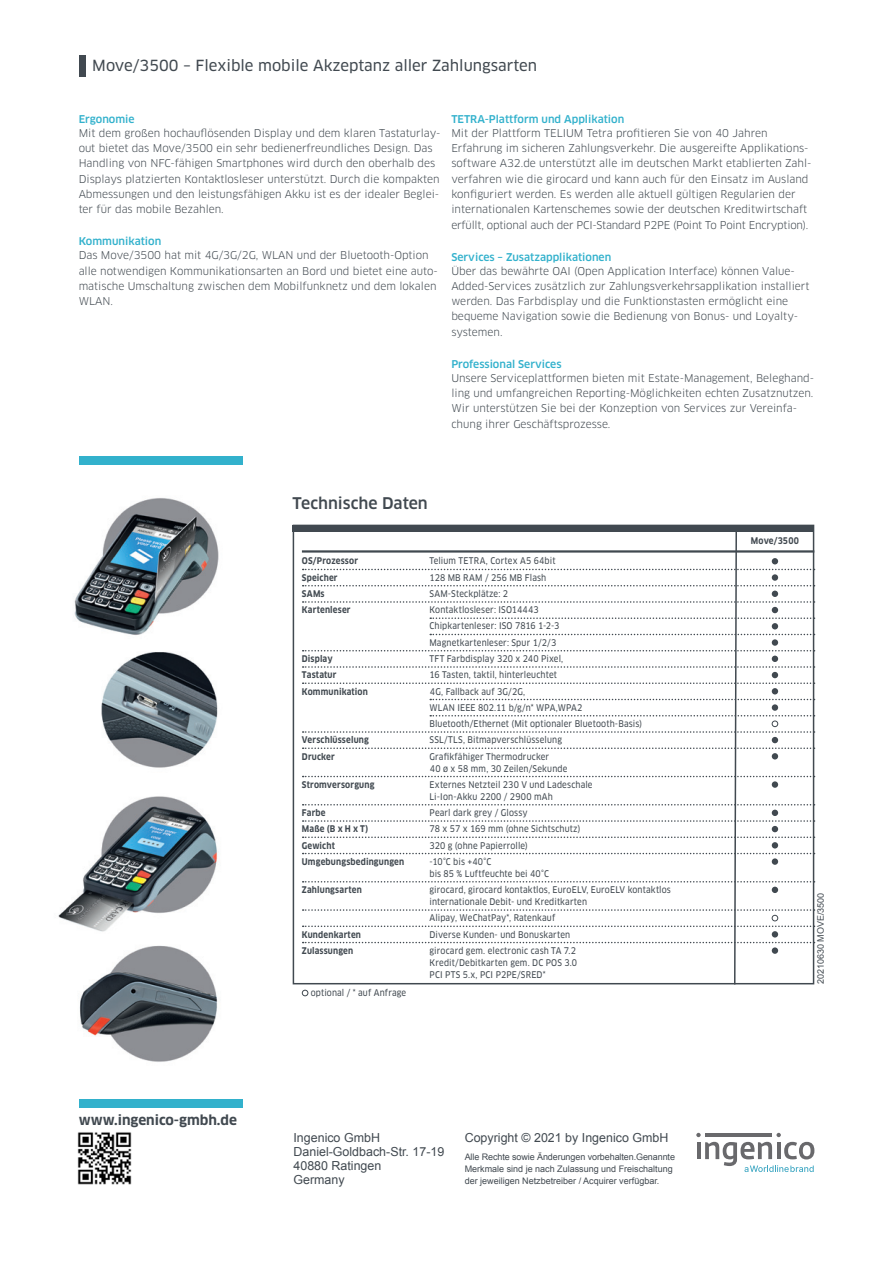
<style>
.page{position:relative;width:893px;height:1263px;background:#fff}
.page>*{position:absolute;margin:0;border:0;box-sizing:border-box;transform-origin:0 0}
.t1{font:500 15.75px "Clan OT";color:#414950}
.t2{font:15px "Clan OT News";color:#414950}
.t3{font:700 13.5px "Clan OT";color:#414950}
.t4{font:12.45px/14.1px "Arial";color:#414950}
.t5{font:10.5px/15.3px "Clan OT";color:#414950}
.t6{font:500 10.5px "Clan OT";color:#32b1cc}
.t7{font:9px/12px "Clan OT News";letter-spacing:.02em;color:#414950;scale:.9 1}
.t8{font:700 9px "Clan OT";letter-spacing:.02em;color:#414950;scale:.9 1}
.t9{font:9px/12.3px "Arial";color:#414950}
</style>
<div class="page">
<div style="left:79px;top:55px;width:6px;height:21px;background:#414950"></div>
<div style="left:79px;top:456px;width:163px;height:9px;background:#32b1cc"></div>
<div style="left:293px;top:525px;width:521px;height:6px;background:#414950"></div>
<svg style="left:302px;top:527px;width:513px;height:469px"></svg>
<div style="left:79px;top:1099px;width:163px;height:9px;background:#32b1cc"></div>
<img style="left:77px;top:1132px;width:55px;height:53px">
<img style="left:101px;top:652px;width:117px;height:116px">
<img style="left:79px;top:945px;width:139px;height:117px">
<img style="left:74px;top:498px;width:145px;height:137px">
<img style="left:58px;top:796px;width:161px;height:136px">
<svg style="left:696px;top:1133px;width:118px;height:39px"></svg>
<h2 class="t2" style="left:92px;top:57px;width:446px">Move/3500 – Flexible mobile Akzeptanz aller Zahlungsarten</h2>
<p class="t6" style="left:79px;top:113px;width:58px">Ergonomie</p>
<p class="t5" style="left:79px;top:125px;width:363px">Mit dem großen hochauflösenden Display und dem klaren Tastaturlay&shy;out bietet das Move/3500 ein sehr bedienerfreundliches Design. Das Handling von NFC-fähigen Smartphones wird durch den oberhalb des Displays platzierten Kontaktlosleser unterstützt. Durch die kompakten Abmessungen und den leistungsfähigen Akku ist es der idealer Beglei&shy;ter für das mobile Bezahlen.</p>
<p class="t6" style="left:79px;top:235px;width:84px">Kommunikation</p>
<p class="t5" style="left:79px;top:248px;width:361px">Das Move/3500 hat mit 4G/3G/2G, WLAN und der Bluetooth-Option alle notwendigen Kommunikationsarten an Bord und bietet eine auto&shy;matische Umschaltung zwischen dem Mobilfunknetz und dem lokalen WLAN.</p>
<p class="t6" style="left:451px;top:113px;width:174px">TETRA-Plattform und Applikation</p>
<p class="t5" style="left:451px;top:125px;width:362px">Mit der Plattform TELIUM Tetra profitieren Sie von 40 Jahren Erfahrung im sicheren Zahlungsverkehr. Die ausgereifte Applikations&shy;software A32.de unterstützt alle im deutschen Markt etablierten Zahl&shy;verfahren wie die girocard und kann auch für den Einsatz im Ausland konfiguriert werden. Es werden alle aktuell gültigen Regularien der internationalen Kartenschemes sowie der deutschen Kreditwirtschaft erfüllt, optional auch der PCI-Standard P2PE (Point To Point Encryption).</p>
<p class="t6" style="left:451px;top:251px;width:161px">Services – Zusatzapplikationen</p>
<p class="t5" style="left:451px;top:263px;width:360px">Über das bewährte OAI (Open Application Interface) können Value-Added-Services zusätzlich zur Zahlungsverkehrsapplikation installiert werden. Das Farbdisplay und die Funktionstasten ermöglicht eine bequeme Navigation sowie die Bedienung von Bonus- und Loyalty&shy;systemen.</p>
<p class="t6" style="left:451px;top:358px;width:112px">Professional Services</p>
<p class="t5" style="left:451px;top:370px;width:364px">Unsere Serviceplattformen bieten mit Estate-Management, Beleghand&shy;ling und umfangreichen Reporting-Möglichkeiten echten Zusatznutzen.<br>Wir unterstützen Sie bei der Konzeption von Services zur Vereinfa&shy;chung ihrer Geschäftsprozesse.</p>
<h1 class="t1" style="left:293px;top:494px;width:137px">Technische Daten</h1>
<p class="t8" style="left:751px;top:535px;width:55px">Move/3500</p>
<p class="t3" style="left:79px;top:1112px;width:160px">www.ingenico-gmbh.de</p>
<p class="t8" style="left:302px;top:556px;width:64px">OS/Prozessor</p>
<p class="t7" style="left:429px;top:555px;width:142px">Telium TETRA, Cortex A5 64bit</p>
<p class="t8" style="left:302px;top:572px;width:41px">Speicher</p>
<p class="t7" style="left:429px;top:571px;width:131px">128 MB RAM / 256 MB Flash</p>
<p class="t8" style="left:302px;top:588px;width:27px">SAMs</p>
<p class="t7" style="left:429px;top:588px;width:89px">SAM-Steckplätze: 2</p>
<p class="t8" style="left:302px;top:605px;width:56px">Kartenleser</p>
<p class="t7" style="left:429px;top:602px;width:146px;line-height:16.2px">Kontaktlosleser: ISO14443<br>Chipkartenleser: ISO 7816 1-2-3<br>Magnetkartenleser: Spur 1/2/3</p>
<p class="t8" style="left:302px;top:653px;width:36px">Display</p>
<p class="t7" style="left:429px;top:653px;width:150px">TFT Farbdisplay 320 x 240 Pixel,</p>
<p class="t8" style="left:302px;top:670px;width:40px">Tastatur</p>
<p class="t7" style="left:429px;top:669px;width:143px">16 Tasten, taktil, hinterleuchtet</p>
<p class="t8" style="left:302px;top:686px;width:75px">Kommunikation</p>
<p class="t7" style="left:429px;top:683px;width:238px;line-height:16.2px">4G, Fallback auf 3G/2G,<br>WLAN IEEE 802.11 b/g/n* WPA,WPA2<br>Bluetooth/Ethernet (Mit optionaler Bluetooth-Basis)</p>
<p class="t8" style="left:302px;top:735px;width:76px">Verschlüsselung</p>
<p class="t7" style="left:429px;top:734px;width:149px">SSL/TLS, Bitmapverschlüsselung</p>
<p class="t8" style="left:302px;top:751px;width:38px">Drucker</p>
<p class="t7" style="left:429px;top:750px;width:155px">Grafikfähiger Thermodrucker<br>40 ø x 58 mm, 30 Zeilen/Sekunde</p>
<p class="t8" style="left:302px;top:779px;width:82px">Stromversorgung</p>
<p class="t7" style="left:429px;top:778px;width:183px">Externes Netzteil 230 V und Ladeschale<br>Li-Ion-Akku 2200 / 2900 mAh</p>
<p class="t8" style="left:302px;top:807px;width:28px">Farbe</p>
<p class="t7" style="left:429px;top:807px;width:111px">Pearl dark grey / Glossy</p>
<p class="t8" style="left:302px;top:824px;width:75px">Maße (B x H x T)</p>
<p class="t7" style="left:429px;top:823px;width:169px">78 x 57 x 169 mm (ohne Sichtschutz)</p>
<p class="t8" style="left:302px;top:840px;width:38px">Gewicht</p>
<p class="t7" style="left:429px;top:839px;width:111px">320 g (ohne Papierrolle)</p>
<p class="t8" style="left:302px;top:856px;width:115px">Umgebungsbedingungen</p>
<p class="t7" style="left:429px;top:855px;width:134px">-10°C bis +40°C<br>bis 85 % Luftfeuchte bei 40°C</p>
<p class="t8" style="left:302px;top:884px;width:68px">Zahlungsarten</p>
<p class="t7" style="left:429px;top:884px;width:270px">girocard, girocard kontaktlos, EuroELV, EuroELV kontaktlos internationale Debit- und Kreditkarten</p>
<p class="t7" style="left:429px;top:912px;width:141px">Alipay, WeChatPay*, Ratenkauf</p>
<p class="t8" style="left:302px;top:929px;width:67px">Kundenkarten</p>
<p class="t7" style="left:429px;top:928px;width:158px">Diverse Kunden- und Bonuskarten</p>
<p class="t8" style="left:302px;top:945px;width:59px">Zulassungen</p>
<p class="t7" style="left:429px;top:944px;width:166px">girocard gem. electronic cash TA 7.2<br>Kredit/Debitkarten gem. DC POS 3.0<br>PCI PTS 5.x, PCI P2PE/SRED*</p>
<p class="t7" style="left:311px;top:987px;width:108px">optional / * auf Anfrage</p>
<p class="t4" style="left:293px;top:1131px;width:152px">Ingenico GmbH<br>Daniel-Goldbach-Str. 17-19<br>40880 Ratingen<br>Germany</p>
<p class="t4" style="left:465px;top:1131px;width:205px">Copyright © 2021 by Ingenico GmbH</p>
<p class="t9" style="left:465px;top:1150px;width:212px">Alle Rechte sowie Änderungen vorbehalten.Genannte<br>Merkmale sind je nach Zulassung und Freischaltung der jeweiligen Netzbetreiber / Acquirer verfügbar.</p>
<p class="t9" style="left:815px;top:984px;width:93px;rotate:-90deg">20210630 Move/3500</p>
</div>
